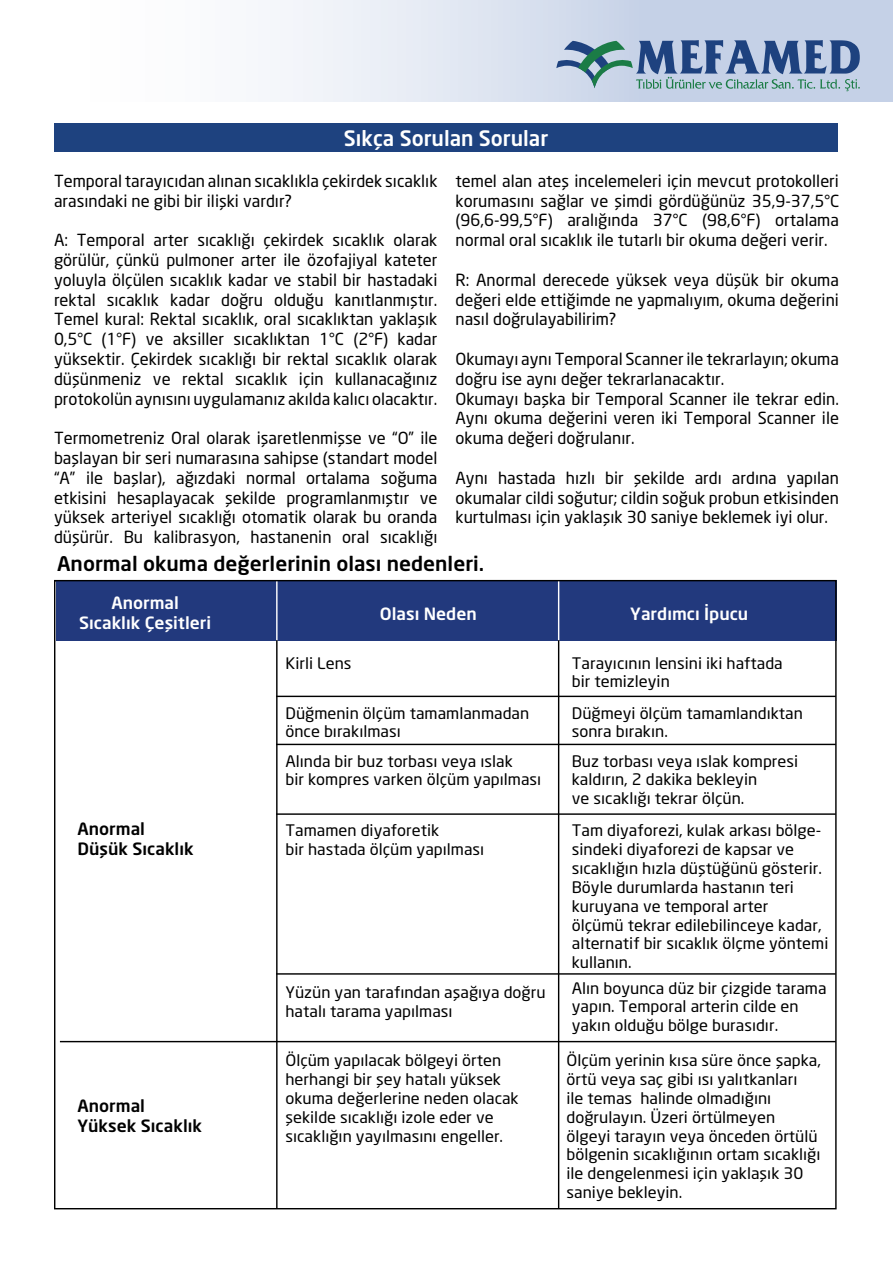
<style>
.page{position:relative;width:893px;height:1263px;background:#fff}
.page>*{position:absolute;margin:0;border:0;box-sizing:border-box;transform-origin:0 0}
.t1{font:21px "Neo Sans Medium TR";color:#fff}
.t2{font:19.95px "Neo Sans Medium TR";color:#000;scale:1.05 1}
.t3{font:16.8px/20.1px "Neo Sans Medium TR";color:#fff;text-align:center;scale:1.05 1}
.t4{font:16.8px/20.1px "Neo Sans Medium TR";color:#000;scale:1.05 1}
.t5{font:16.5px/19.8px "Neo Sans TR";color:#000;text-align:justify}
.t6{font:15.75px/18.9px "Neo Sans TR";color:#000;scale:1.05 1}
</style>
<div class="page">
<div style="left:56px;top:580px;width:781px;height:61px;background:#22397d"></div>
<hr style="left:276px;top:580px;width:2px;height:61px;background:#fff">
<hr style="left:276px;top:640px;width:2px;height:568px;background:#000">
<hr style="left:558px;top:580px;width:1px;height:61px;background:#fff">
<hr style="left:558px;top:640px;width:1px;height:568px;background:#000">
<hr style="left:276px;top:696px;width:560px;height:1px;background:#000">
<hr style="left:276px;top:744px;width:560px;height:1px;background:#000">
<hr style="left:276px;top:813px;width:560px;height:2px;background:#000">
<hr style="left:276px;top:973px;width:560px;height:2px;background:#000">
<hr style="left:60px;top:1041px;width:776px;height:1px;background:#000">
<div style="left:54px;top:124px;width:784px;height:28px;background:#1e427f"></div>
<div style="left:0;top:0;width:893px;height:102px;background:linear-gradient(to right,#fff,#bac9e2)"></div>
<hr style="left:0;top:0;width:1px;height:102px;background:#17479e">
<svg style="left:556px;top:40px;width:304px;height:51px;background:#87a1bb"></svg>
<p class="t1" style="left:344px;top:125px;width:206px">Sıkça Sorulan Sorular</p>
<p class="t5" style="left:54px;top:171px;width:385px">Temporal tarayıcıdan alınan sıcaklıkla çekirdek sıcaklık arasındaki ne gibi bir ilişki vardır?</p>
<p class="t5" style="left:54px;top:230px;width:385px">A: Temporal arter sıcaklığı çekirdek sıcaklık olarak görülür, çünkü pulmoner arter ile özofajiyal kateter yoluyla ölçülen sıcaklık kadar ve stabil bir hastadaki rektal sıcaklık kadar doğru olduğu kanıtlanmıştır.<br>Temel kural: Rektal sıcaklık, oral sıcaklıktan yaklaşık 0,5°C (1°F) ve aksiller sıcaklıktan 1°C (2°F) kadar yüksektir. Çekirdek sıcaklığı bir rektal sıcaklık olarak düşünmeniz ve rektal sıcaklık için kullanacağınız protokolün aynısını uygulamanız akılda kalıcı olacaktır.</p>
<p class="t5" style="left:54px;top:428px;width:385px">Termometreniz Oral olarak işaretlenmişse ve “O” ile başlayan bir seri numarasına sahipse (standart model “A” ile başlar), ağızdaki normal ortalama soğuma etkisini hesaplayacak şekilde programlanmıştır ve yüksek arteriyel sıcaklığı otomatik olarak bu oranda düşürür. Bu kalibrasyon, hastanenin oral sıcaklığı</p>
<p class="t5" style="left:455px;top:171px;width:385px">temel alan ateş incelemeleri için mevcut protokolleri korumasını sağlar ve şimdi gördüğünüz 35,9-37,5°C (96,6-99,5°F) aralığında 37°C (98,6°F) ortalama normal oral sıcaklık ile tutarlı bir okuma değeri verir.</p>
<p class="t5" style="left:455px;top:270px;width:385px">R: Anormal derecede yüksek veya düşük bir okuma değeri elde ettiğimde ne yapmalıyım, okuma değerini nasıl doğrulayabilirim?</p>
<p class="t5" style="left:455px;top:349px;width:385px;text-align:left">Okumayı aynı Temporal Scanner ile tekrarlayın; okuma doğru ise aynı değer tekrarlanacaktır.<br>Okumayı başka bir Temporal Scanner ile tekrar edin.<br>Aynı okuma değerini veren iki Temporal Scanner ile okuma değeri doğrulanır.</p>
<p class="t5" style="left:455px;top:468px;width:385px">Aynı hastada hızlı bir şekilde ardı ardına yapılan okumalar cildi soğutur; cildin soğuk probun etkisinden kurtulması için yaklaşık 30 saniye beklemek iyi olur.</p>
<p class="t2" style="left:57px;top:551px;width:408px">Anormal okuma değerlerinin olası nedenleri.</p>
<p class="t3" style="left:79px;top:592px;width:127px">Anormal<br>Sıcaklık Çeşitleri</p>
<p class="t3" style="left:380px;top:603px;width:94px">Olası Neden</p>
<p class="t3" style="left:630px;top:603px;width:114px">Yardımcı İpucu</p>
<p class="t4" style="left:77px;top:818px;width:112px">Anormal<br>Düşük Sıcaklık</p>
<p class="t4" style="left:77px;top:1095px;width:120px">Anormal<br>Yüksek Sıcaklık</p>
<p class="t6" style="left:572px;top:653px;width:202px">Tarayıcının lensini iki haftada bir temizleyin</p>
<p class="t6" style="left:572px;top:703px;width:222px">Düğmeyi ölçüm tamamlandıktan sonra bırakın.</p>
<p class="t6" style="left:572px;top:751px;width:217px">Buz torbası veya ıslak kompresi kaldırın, 2 dakika bekleyin<br>ve sıcaklığı tekrar ölçün.</p>
<p class="t6" style="left:572px;top:821px;width:246px">Tam diyaforezi, kulak arkası bölge&shy;sindeki diyaforezi de kapsar ve sıcaklığın hızla düştüğünü gösterir.<br>Böyle durumlarda hastanın teri kuruyana ve temporal arter<br>ölçümü tekrar edilebilinceye kadar, alternatif bir sıcaklık ölçme yöntemi kullanın.</p>
<p class="t6" style="left:572px;top:978px;width:244px">Alın boyunca düz bir çizgide tarama yapın. Temporal arterin cilde en yakın olduğu bölge burasıdır.</p>
<p class="t6" style="left:285px;top:653px;width:64px">Kirli Lens</p>
<p class="t6" style="left:285px;top:703px;width:234px">Düğmenin ölçüm tamamlanmadan önce bırakılması</p>
<p class="t6" style="left:285px;top:751px;width:245px">Alında bir buz torbası veya ıslak<br>bir kompres varken ölçüm yapılması</p>
<p class="t6" style="left:285px;top:821px;width:191px">Tamamen diyaforetik<br>bir hastada ölçüm yapılması</p>
<p class="t6" style="left:285px;top:982px;width:249px">Yüzün yan tarafından aşağıya doğru hatalı tarama yapılması</p>
<p class="t6" style="left:285px;top:1051px;width:224px">Ölçüm yapılacak bölgeyi örten herhangi bir şey hatalı yüksek okuma değerlerine neden olacak şekilde sıcaklığı izole eder ve sıcaklığın yayılmasını engeller.</p>
<p class="t6" style="left:567px;top:1051px;width:244px">Ölçüm yerinin kısa süre önce şapka, örtü veya saç gibi ısı yalıtkanları<br>ile temas halinde olmadığını doğrulayın. Üzeri örtülmeyen ölgeyi tarayın veya önceden örtülü bölgenin sıcaklığının ortam sıcaklığı ile dengelenmesi için yaklaşık 30 saniye bekleyin.</p>
</div>
